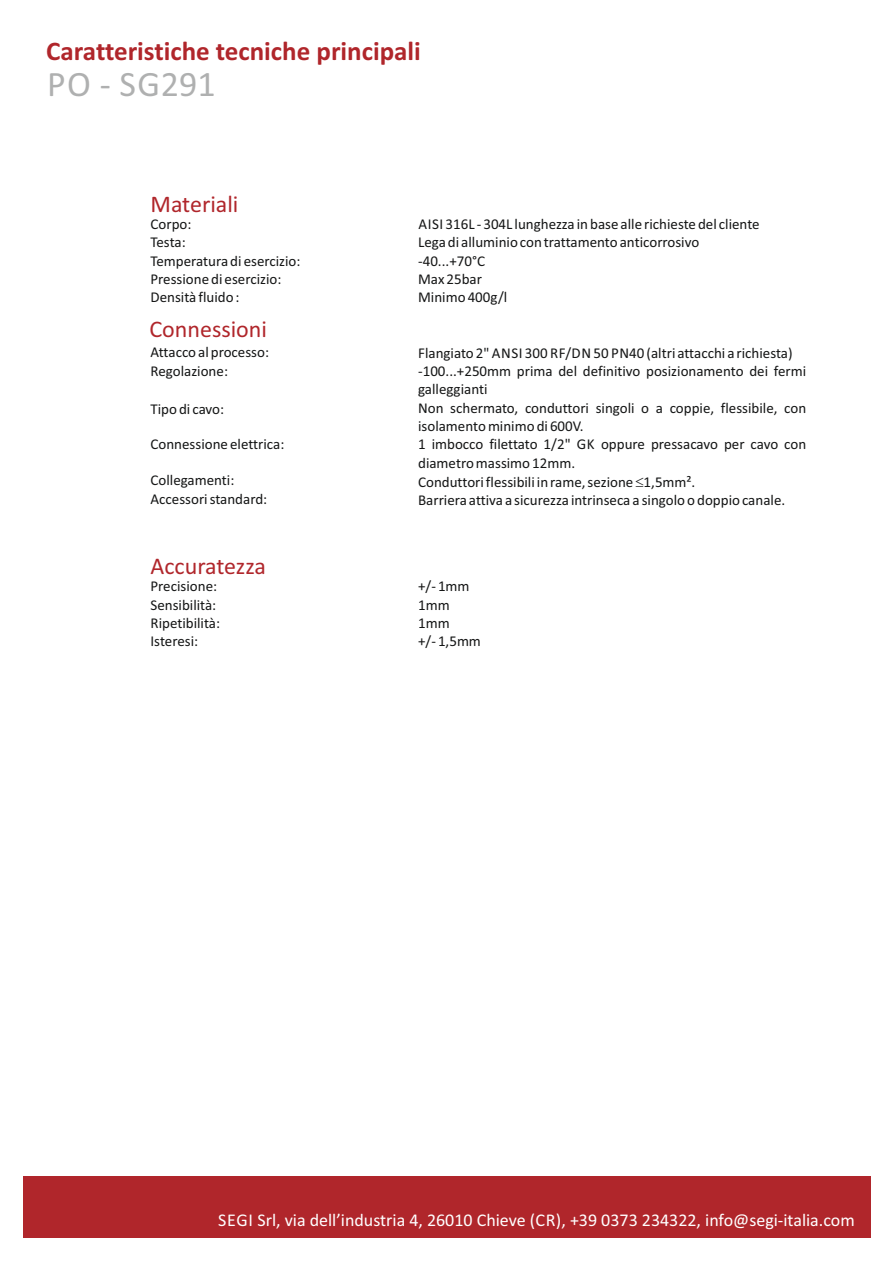
<style>
.page{position:relative;width:893px;height:1263px;background:#fff}
.page>*{position:absolute;margin:0;border:0;box-sizing:border-box;transform-origin:0 0}
.t1{font:36px "Calibri";letter-spacing:.02em;color:#afb0b0}
.t2{font:700 27px "Calibri";color:#b0262b}
.t3{font:24px "Calibri";color:#b0262b}
.t4{font:18px "Calibri";color:#fff}
.t5{font:15px/18.3px "Calibri";color:#151616}
</style>
<div class="page">
<div style="left:23px;top:1176px;width:847px;height:62px;background:#b0262b"></div>
<h2 class="t2" style="left:46px;top:39px;width:376px">Caratteristiche tecniche principali</h2>
<h1 class="t1" style="left:47px;top:69px;width:170px">PO - SG291</h1>
<h3 class="t3" style="left:151px;top:194px;width:89px">Materiali</h3>
<p class="t5" style="left:151px;top:216px;width:152px">Corpo:<br>Testa:<br>Temperatura di esercizio:<br>Pressione di esercizio:<br>Densità fluido :</p>
<p class="t5" style="left:418px;top:216px;width:343px">AISI 316L - 304L lunghezza in base alle richieste del cliente<br>Lega di alluminio con trattamento anticorrosivo -40...+70°C<br>Max 25bar<br>Minimo 400g/l</p>
<h3 class="t3" style="left:149px;top:319px;width:119px">Connessioni</h3>
<p class="t5" style="left:151px;top:344px;width:120px;line-height:18.8px">Attacco al processo:<br>Regolazione:</p>
<p class="t5" style="left:151px;top:401px;width:75px">Tipo di cavo:</p>
<p class="t5" style="left:151px;top:436px;width:135px">Connessione elettrica:</p>
<p class="t5" style="left:151px;top:472px;width:118px;line-height:18.8px">Collegamenti:<br>Accessori standard:</p>
<h3 class="t3" style="left:151px;top:556px;width:117px">Accuratezza</h3>
<p class="t5" style="left:418px;top:345px;width:390px">Flangiato 2" ANSI 300 RF/DN50 PN40 (altri attacchi a richiesta) -100...+250mm prima del definitivo posizionamento dei fermi galleggianti<br>Non schermato, conduttori singoli o a coppie, flessibile, con isolamento minimo di 600V.<br>1 imbocco filettato 1/2" GK oppure pressacavo per cavo con diametro massimo 12mm.<br>Conduttori flessibili in rame, sezione 1,5mm².<br>Barriera attiva a sicurezza intrinseca a singolo o doppio canale.</p>
<p class="t5" style="left:151px;top:578px;width:71px">Precisione:<br>Sensibilità:<br>Ripetibilità:<br>Isteresi:</p>
<p class="t5" style="left:418px;top:578px;width:64px">+/- 1mm<br>1mm<br>1mm<br>+/- 1,5mm</p>
<p class="t4" style="left:218px;top:1212px;width:638px">SEGI Srl, via dell’industria 4, 26010 Chieve (CR), +39 0373 234322, info@segi-italia.com</p>
</div>
